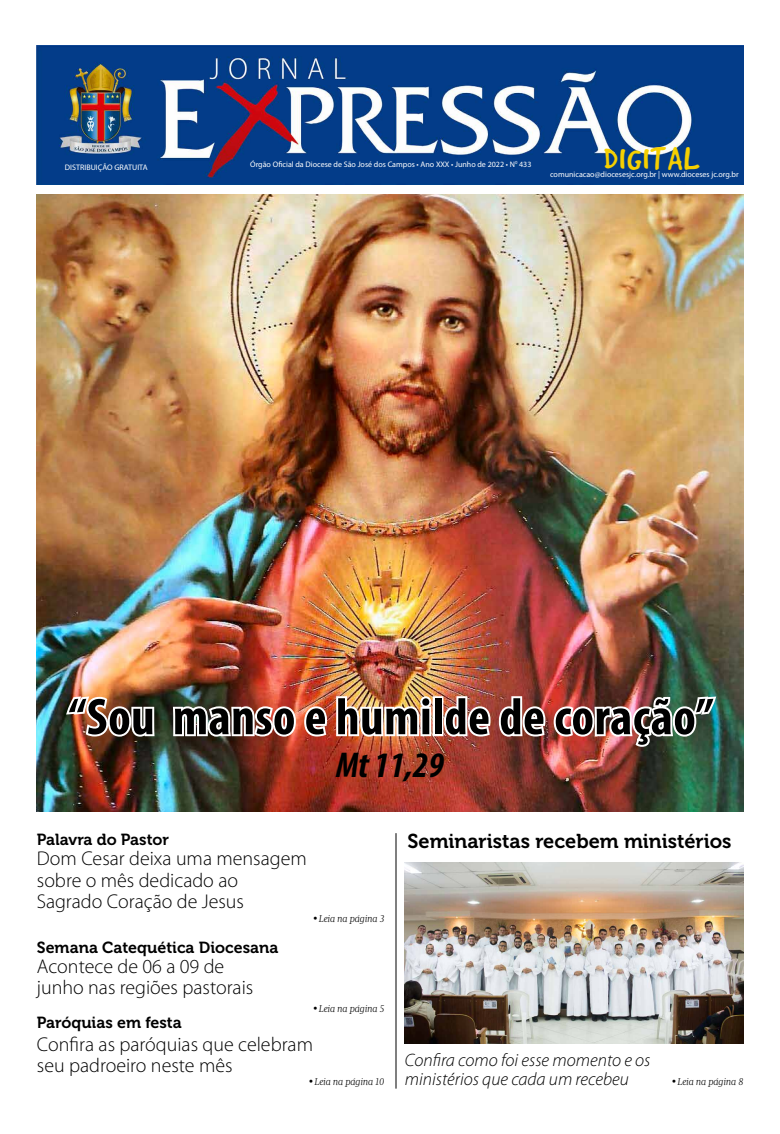
<style>
.page{position:relative;width:780px;height:1134px;background:#fff}
.page>*{position:absolute;margin:0;border:0;box-sizing:border-box;transform-origin:0 0}
.t1{font:700 condensed 52px "Myriad Pro";letter-spacing:.01em;color:#000}
.t2{font:36px "Good Dog";letter-spacing:.05em;color:#f6d000}
.t3{font:italic 700 condensed 36px "Myriad Pro";color:#000}
.t4{font:300 20px/21.6px "Myriad Pro";color:#000}
.t5{font:20px "Museo 700";color:#000}
.t6{font:italic 300 18px/19.4px "Myriad Pro";color:#000}
.t7{font:16px "Museo 700";color:#000}
.t8{font:italic 300 10px "Velino Ultra";letter-spacing:-.005em;color:#000}
.t9{font:8px "Myriad Pro";color:#fff}
.s1{font-family:"Geometric 706 BT Black Condensed B";font-weight:400;font-style:normal}
</style>
<div class="page">
<img style="left:37px;top:195px;width:706px;height:616px">
<img style="left:37px;top:45px;width:706px;height:140px">
<hr style="left:395px;top:833px;width:1px;height:255px;background:#000">
<img style="left:63px;top:694px;width:94px;height:45px">
<img style="left:171px;top:694px;width:262px;height:45px">
<div style="left:432px;top:696px;width:11px;height:40px;border:4px solid #fff"></div>
<img style="left:442px;top:694px;width:276px;height:55px">
<img style="left:405px;top:863px;width:338px;height:181px">
<p class="t9" style="left:65px;top:162px;width:84px">DISTRIBUIÇÃO GRATUITA</p>
<p class="t9" style="left:250px;top:159px;width:283px">Órgão Oficial da Diocese de São José dos Campos • Ano XXX • Junho de 2022 • N<sup>0</sup> 433</p>
<h2 class="t2" style="left:604px;top:139px;width:97px">DIGITAL</h2>
<p class="t9" style="left:550px;top:170px;width:190px">comunicacao@diocesesjc.org.br | www.dioceses jc.org.br</p>
<h1 class="t1" style="left:69px;top:684px;width:646px">“Sou manso e humilde de coração”</h1>
<h2 class="t3" style="left:336px;top:743px;width:109px">Mt 11,29</h2>
<p class="t7" style="left:37px;top:831px;width:134px">Palavra do Pastor</p>
<p class="t4" style="left:37px;top:847px;width:271px">Dom Cesar deixa uma mensagem sobre o mês dedicado ao<br>Sagrado Coração de Jesus</p>
<p class="t7" style="left:37px;top:938px;width:243px">Semana Catequética Diocesana</p>
<p class="t4" style="left:37px;top:955px;width:218px">Acontece de 06 a 09 de junho nas regiões pastorais</p>
<p class="t7" style="left:37px;top:1014px;width:146px">Paróquias em festa</p>
<p class="t8" style="left:312px;top:912px;width:73px"><span class="s1">•</span>Leia na página 3</p>
<p class="t8" style="left:312px;top:1002px;width:73px"><span class="s1">•</span>Leia na página 5</p>
<p class="t4" style="left:37px;top:1033px;width:278px">Confira as paróquias que celebram seu padroeiro neste mês</p>
<p class="t8" style="left:308px;top:1075px;width:77px"><span class="s1">•</span>Leia na página 10</p>
<p class="t5" style="left:407px;top:830px;width:325px">Seminaristas recebem ministérios</p>
<p class="t6" style="left:405px;top:1050px;width:247px">Confira como foi esse momento e os ministérios que cada um recebeu</p>
<p class="t8" style="left:671px;top:1075px;width:73px"><span class="s1">•</span>Leia na página 8</p>
</div>
